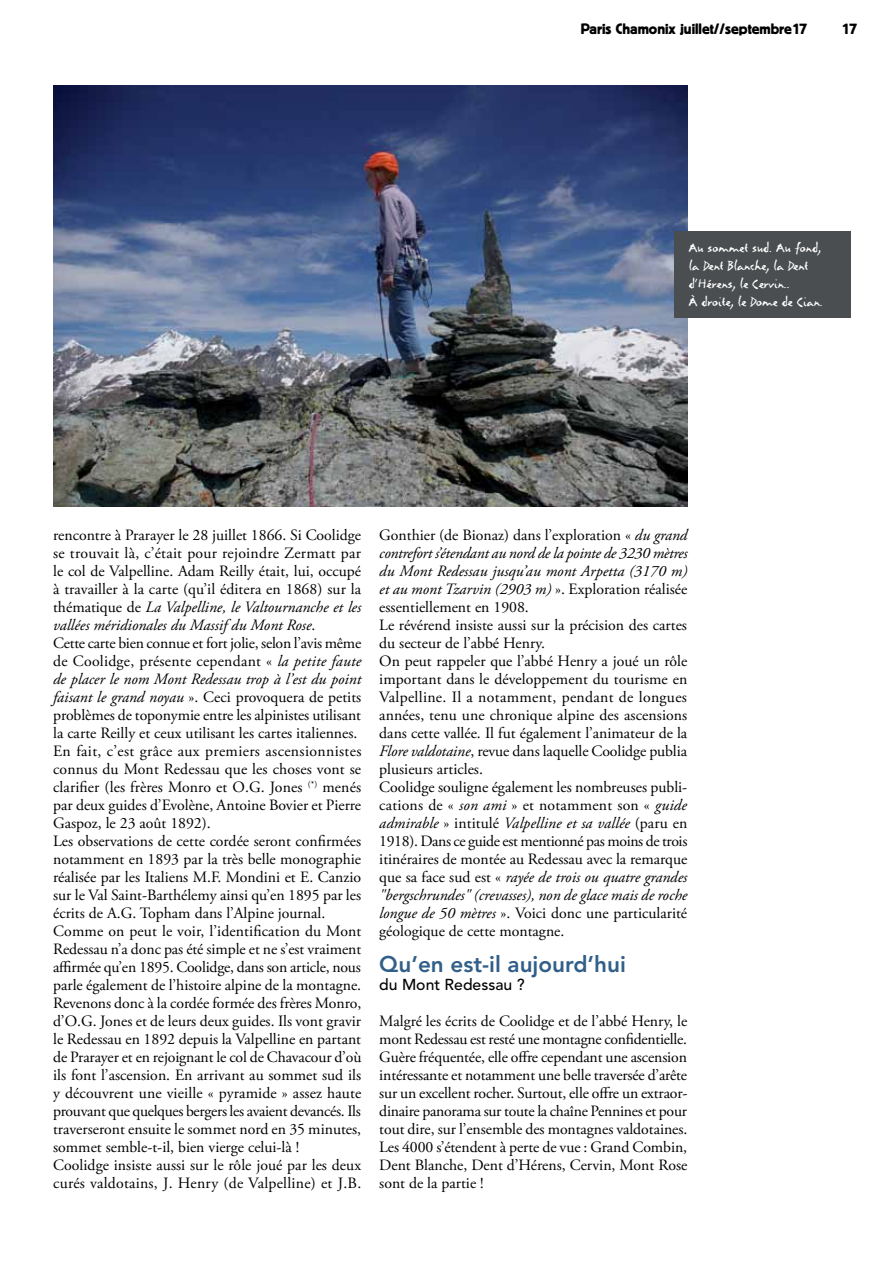
<style>
.page{position:relative;width:893px;height:1263px;background:#fff}
.page>*{position:absolute;margin:0;border:0;box-sizing:border-box;transform-origin:0 0}
.t1{font:800 22.5px "Avenir";color:#315f89}
.t2{font:16.5px/18px "Lettres Eclatees";color:#fff}
.t3{font:15.75px/18px "Adobe Garamond Pro";color:#000}
.t4{font:500 15.75px "Avenir";color:#000}
.t5{font:15px "Block BE";color:#000}
.s1{font-style:italic}
</style>
<div class="page">
<img style="left:53px;top:85px;width:634px;height:422px">
<div style="left:674px;top:232px;width:176px;height:86px;background:#4b4e50"></div>
<p class="t5" style="left:581px;top:20px;width:228px">Paris Chamonix juillet//septembre17</p>
<p class="t5" style="left:842px;top:20px;width:16px">17</p>
<p class="t2" style="left:689px;top:240px;width:136px">Au sommet sud. Au fond, la Dent Blanche, la Dent d’Hérens, le Cervin..<br>À droite, le Dome de Cian.</p>
<p class="t3" style="left:53px;top:527px;width:310px">rencontre à Prarayer le 28 juillet 1866. Si Coolidge se trouvait là, c’était pour rejoindre Zermatt par le col de Valpelline. Adam Reilly était, lui, occupé à travailler à la carte (qu’il éditera en 1868) sur la thématique de <span class="s1">La Valpelline, le Valtournanche et les vallées méridionales du Massif du Mont Rose</span>.<br>Cette carte bien connue et fort jolie, selon l’avis même de Coolidge, présente cependant « <span class="s1">la petite faute de placer le nom Mont Redessau trop à l’est du point faisant le grand noyau</span> ». Ceci provoquera de petits problèmes de toponymie entre les alpinistes utilisant la carte Reilly et ceux utilisant les cartes italiennes.<br>En fait, c’est grâce aux premiers ascensionnistes connus du Mont Redessau que les choses vont se clarifier (les frères Monro et O.G. Jones <sup>(*)</sup> menés par deux guides d’Evolène, Antoine Bovier et Pierre Gaspoz, le 23 août 1892).<br>Les observations de cette cordée seront confirmées notamment en 1893 par la très belle monographie réalisée par les Italiens M.F. Mondini et E. Canzio sur le Val Saint-Barthélemy ainsi qu’en 1895 par les écrits de A.G. Topham dans l’Alpine journal.<br>Comme on peut le voir, l’identification du Mont Redessau n’a donc pas été simple et ne s’est vraiment affirmée qu’en 1895. Coolidge, dans son article, nous parle également de l’histoire alpine de la montagne.<br>Revenons donc à la cordée formée des frères Monro, d’O.G. Jones et de leurs deux guides. Ils vont gravir le Redessau en 1892 depuis la Valpelline en partant de Prarayer et en rejoignant le col de Chavacour d’où ils font l’ascension. En arrivant au sommet sud ils y découvrent une vieille « pyramide » assez haute prouvant que quelques bergers les avaient devancés. Ils traverseront ensuite le sommet nord en 35 minutes, sommet semble-t-il, bien vierge celui-là !<br>Coolidge insiste aussi sur le rôle joué par les deux curés valdotains, J. Henry (de Valpelline) et J.B.</p>
<p class="t3" style="left:379px;top:527px;width:310px">Gonthier (de Bionaz) dans l’exploration « <span class="s1">du grand contrefort s’étendant au nord de la pointe de 3230 mètres du Mont Redessau jusqu’au mont Arpetta (3170 m) et au mont Tzarvin (2903 m)</span> ». Exploration réalisée essentiellement en 1908.<br>Le révérend insiste aussi sur la précision des cartes du secteur de l’abbé Henry.<br>On peut rappeler que l’abbé Henry a joué un rôle important dans le développement du tourisme en Valpelline. Il a notamment, pendant de longues années, tenu une chronique alpine des ascensions dans cette vallée. Il fut également l’animateur de la <span class="s1">Flore valdotaine</span>, revue dans laquelle Coolidge publia plusieurs articles.<br>Coolidge souligne également les nombreuses publi&shy;cations de « <span class="s1">son ami</span> » et notamment son « <span class="s1">guide admirable</span> » intitulé <span class="s1">Valpelline et sa vallée</span> (paru en 1918). Dans ce guide est mentionné pas moins de trois itinéraires de montée au Redessau avec la remarque que sa face sud est « <span class="s1">rayée de trois ou quatre grandes "bergschrundes" (crevasses), non de glace mais de roche longue de 50 mètres</span> ». Voici donc une particularité géologique de cette montagne.</p>
<h1 class="t1" style="left:379px;top:951px;width:248px">Qu’en est-il aujourd’hui</h1>
<p class="t4" style="left:379px;top:975px;width:147px">du Mont Redessau ?</p>
<p class="t3" style="left:379px;top:1013px;width:310px;text-align:justify">Malgré les écrits de Coolidge et de l’abbé Henry, le mont Redessau est resté une montagne confidentielle.<br>Guère fréquentée, elle offre cependant une ascension intéressante et notamment une belle traversée d’arête sur un excellent rocher. Surtout, elle offre un extraor&shy;dinaire panorama sur toute la chaîne Pennines et pour tout dire, sur l’ensemble des montagnes valdotaines.<br>Les 4000 s’étendent à perte de vue : Grand Combin, Dent Blanche, Dent d’Hérens, Cervin, Mont Rose sont de la partie !</p>
</div>
